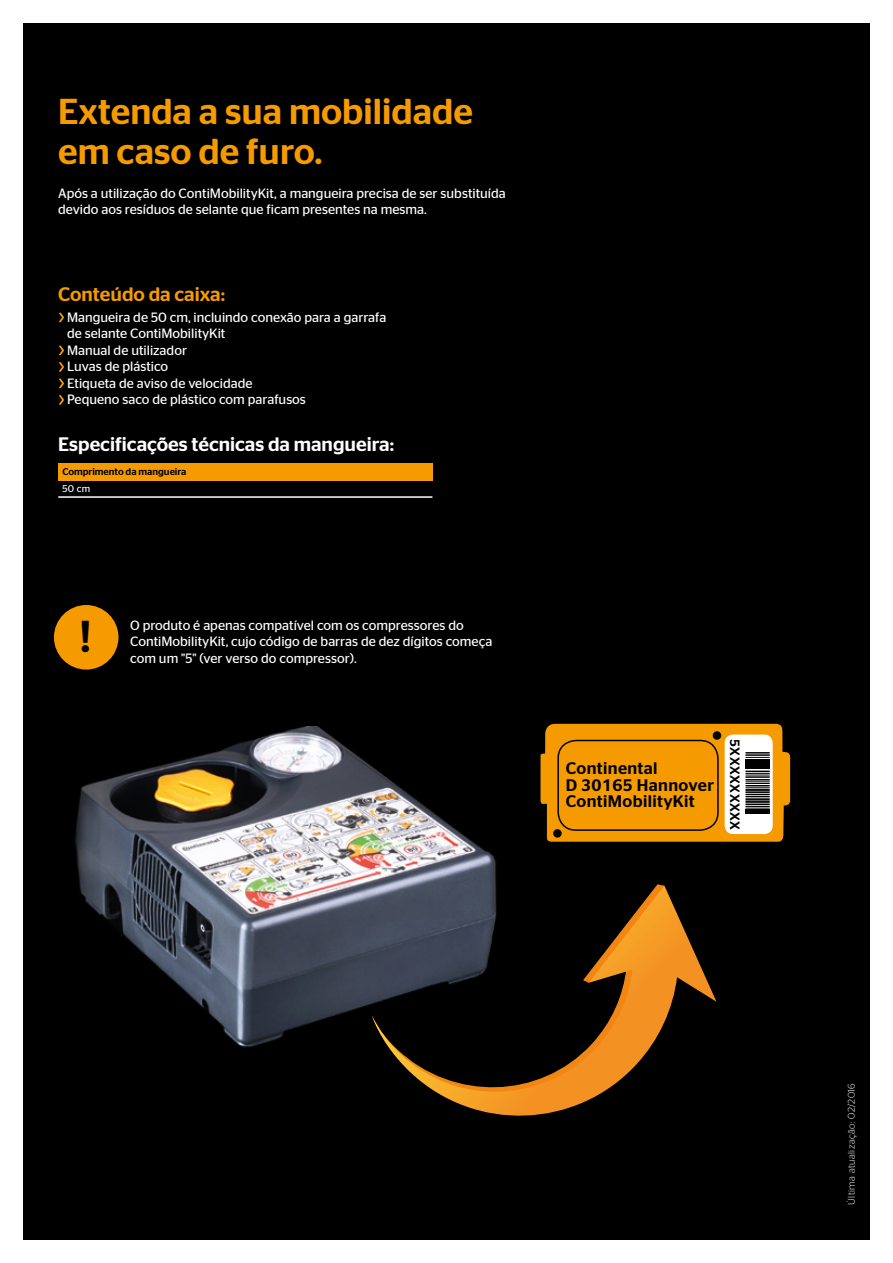
<style>
.page{position:relative;width:893px;height:1263px;background:#fff}
.page>*{position:absolute;margin:0;border:0;box-sizing:border-box;transform-origin:0 0}
.t1{font:500 44.55px "Continental Stag Sans";color:#000}
.t2{font:500 36px/40.5px "Continental Stag Sans";color:#f59b00}
.t3{font:500 19.5px "Continental Stag Sans";color:#fff}
.t4{font:500 19.5px "Continental Stag Sans";color:#f59b00}
.t5{font:500 16.8px/16.8px "Continental Stag Sans";letter-spacing:.02em;color:#000}
.t6{font:13.5px/16.5px "Continental Stag Sans";color:#fff}
.t7{font:500 13.5px "Continental Stag Sans";letter-spacing:.03em;color:#000}
.t8{font:300 9.75px "Continental Stag Sans";letter-spacing:.035em;color:#fff}
.t9{font:500 9.75px "Continental Stag Sans";color:#000}
.t10{font:9.75px "Continental Stag Sans";color:#fff}
</style>
<div class="page">
<div style="left:23px;top:23px;width:847px;height:1216px;background:#000"></div>
<img style="left:75px;top:726px;width:421px;height:322px">
<svg style="left:372px;top:885px;width:344px;height:231px"></svg>
<svg style="left:540px;top:724px;width:250px;height:118px;background:#e69d21"></svg>
<div style="left:745px;top:760px;width:25px;height:9px;background:#000"></div>
<div style="left:745px;top:809px;width:25px;height:5px;background:#000"></div>
<div style="left:553px;top:829px;width:9px;height:9px;background:#000;border-radius:50%"></div>
<div style="left:713px;top:731px;width:8px;height:9px;background:#000;border-radius:50%"></div>
<div style="left:557px;top:740px;width:162px;height:91px;border:2px solid #000;border-radius:18px"></div>
<img style="left:53px;top:605px;width:66px;height:65px">
<div style="left:54px;top:605px;width:64px;height:64px;background:#f59b00;border-radius:50%"></div>
<svg style="left:59px;top:313px;width:5px;height:9px"></svg>
<svg style="left:59px;top:346px;width:5px;height:9px"></svg>
<svg style="left:59px;top:362px;width:5px;height:10px"></svg>
<svg style="left:59px;top:379px;width:5px;height:9px"></svg>
<svg style="left:59px;top:395px;width:5px;height:10px"></svg>
<div style="left:58px;top:463px;width:374px;height:17px;background:#f59b00"></div>
<hr style="left:58px;top:496px;width:374px;height:2px;background:#fff">
<h2 class="t2" style="left:58px;top:91px;width:416px">Extenda a sua mobilidade em caso de furo.</h2>
<p class="t6" style="left:58px;top:185px;width:449px">Após a utilização do ContiMobilityKit, a mangueira precisa de ser substituída devido aos resíduos de selante que ficam presentes na mesma.</p>
<h3 class="t4" style="left:58px;top:283px;width:168px">Conteúdo da caixa:</h3>
<p class="t6" style="left:67px;top:309px;width:321px">Mangueira de 50 cm, incluindo conexão para a garrafa de selante ContiMobilityKit<br>Manual de utilizador<br>Luvas de plástico<br>Etiqueta de aviso de velocidade<br>Pequeno saco de plástico com parafusos</p>
<h3 class="t3" style="left:58px;top:433px;width:337px">Especificações técnicas da mangueira:</h3>
<p class="t9" style="left:62px;top:466px;width:126px">Comprimento da mangueira</p>
<p class="t10" style="left:63px;top:483px;width:29px">50 cm</p>
<h1 class="t1" style="left:79px;top:611px;width:14px">!</h1>
<p class="t6" style="left:130px;top:616px;width:364px">O produto é apenas compatível com os compressores do<br>ContiMobilityKit, cujo código de barras de dez dígitos começa com um "5" (ver verso do compressor).</p>
<p class="t5" style="left:566px;top:759px;width:150px">Continental<br>D 30165 Hannover<br>ContiMobilityKit</p>
<p class="t7" style="left:743px;top:739px;width:92px;rotate:90deg">5XXXXXXXXX</p>
<p class="t8" style="left:846px;top:1204px;width:123px;rotate:-90deg">Última atualização: 02/2016</p>
</div>
